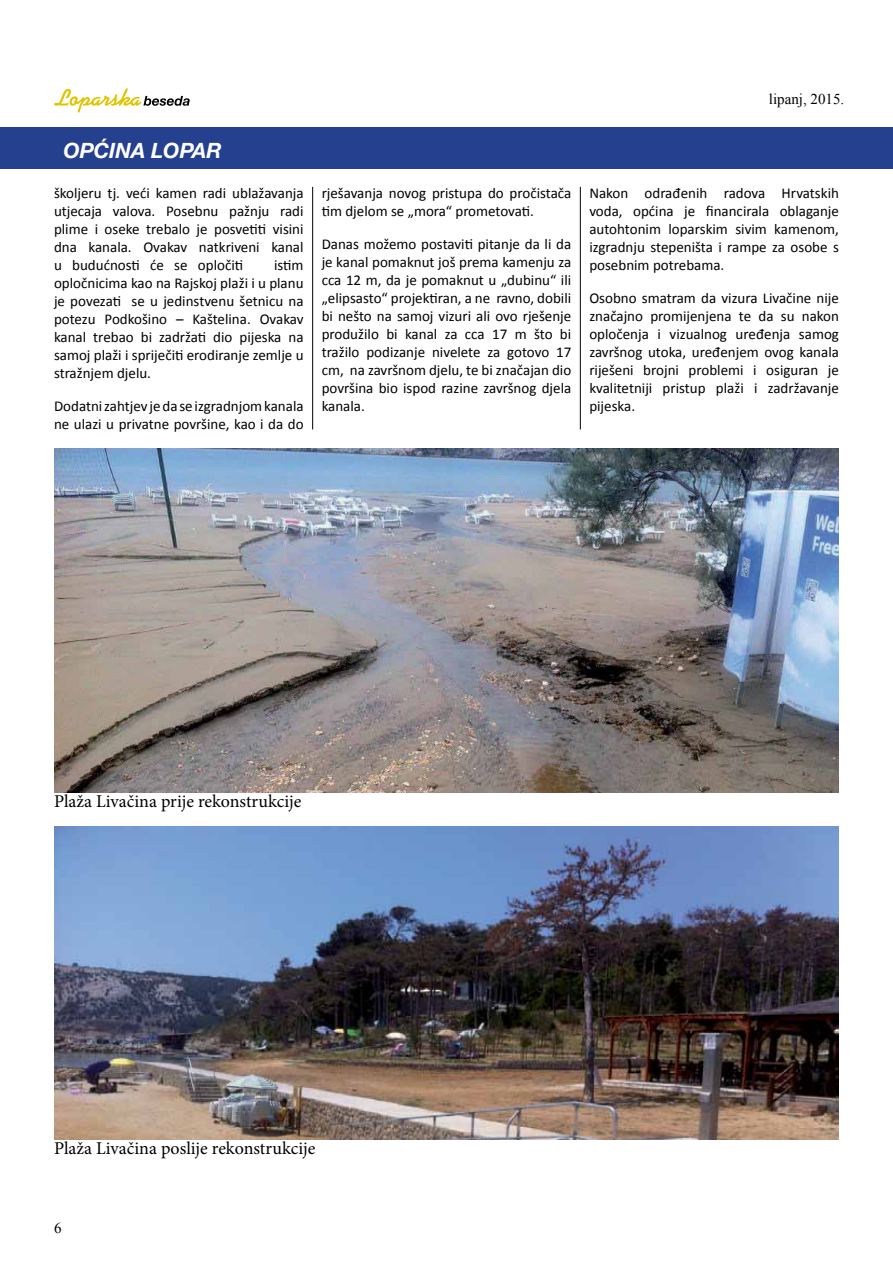
<style>
.page{position:relative;width:893px;height:1263px;background:#fff}
.page>*{position:absolute;margin:0;border:0;box-sizing:border-box;transform-origin:0 0}
.t1{font:italic 700 21px "Helvetica Neue";color:#fff}
.t2{font:18px "Minion Pro";color:#000}
.t3{font:15px/18px "Calibri";color:#000;text-align:justify}
.t4{font:15px "Times New Roman";color:#000}
</style>
<div class="page">
<hr style="left:312px;top:187px;width:1px;height:242px;background:#000">
<hr style="left:580px;top:187px;width:1px;height:242px;background:#000">
<svg style="left:54px;top:88px;width:136px;height:25px"></svg>
<div style="left:0;top:128px;width:893px;height:41px;background:#25408f"></div>
<img style="left:54px;top:448px;width:785px;height:344px">
<img style="left:54px;top:826px;width:785px;height:314px">
<h1 class="t1" style="left:63px;top:134px;width:160px">OPĆINA LOPAR</h1>
<p class="t3" style="left:54px;top:184px;width:251px">školjeru tj. veći kamen radi ublažavanja utjecaja valova. Posebnu pažnju radi plime i oseke trebalo je posvetiti visini dna kanala. Ovakav natkriveni kanal u budućnosti će se opločiti</p>
<p class="t3" style="left:54px;top:256px;width:251px;text-indent:220px">istim opločnicima kao na Rajskoj plaži i u planu je povezati se u jedinstvenu šetnicu na potezu Podkošino – Kaštelina. Ovakav kanal trebao bi zadržati dio pijeska na samoj plaži i spriječiti erodiranje zemlje u stražnjem djelu.</p>
<p class="t3" style="left:54px;top:397px;width:251px">Dodatni zahtjev je da se izgradnjom kanala ne ulazi u privatne površine, kao i da do</p>
<p class="t3" style="left:322px;top:184px;width:251px">rješavanja novog pristupa do pročistača tim djelom se „mora“ prometovati.</p>
<p class="t3" style="left:322px;top:235px;width:251px">Danas možemo postaviti pitanje da li da je kanal pomaknut još prema kamenju za cca 12 m, da je pomaknut u „dubinu“ ili „elipsasto“ projektiran, a ne ravno, dobili bi nešto na samoj vizuri ali ovo rješenje produžilo bi kanal za cca 17 m što bi tražilo podizanje nivelete za gotovo 17 cm, na završnom djelu, te bi značajan dio površina bio ispod razine završnog djela kanala.</p>
<p class="t4" style="left:769px;top:89px;width:77px">lipanj, 2015.</p>
<p class="t3" style="left:589px;top:184px;width:251px">Nakon odrađenih radova Hrvatskih voda, općina je financirala oblaganje autohtonim loparskim sivim kamenom, izgradnju stepeništa i rampe za osobe s posebnim potrebama.</p>
<p class="t3" style="left:589px;top:289px;width:251px">Osobno smatram da vizura Livačine nije značajno promijenjena te da su nakon opločenja i vizualnog uređenja samog završnog utoka, uređenjem ovog kanala riješeni brojni problemi i osiguran je kvalitetniji pristup plaži i zadržavanje pijeska.</p>
<p class="t2" style="left:54px;top:789px;width:249px">Plaža Livačina prije rekonstrukcije</p>
<p class="t2" style="left:54px;top:1136px;width:263px">Plaža Livačina poslije rekonstrukcije</p>
<p class="t4" style="left:54px;top:1218px;width:9px">6</p>
</div>
